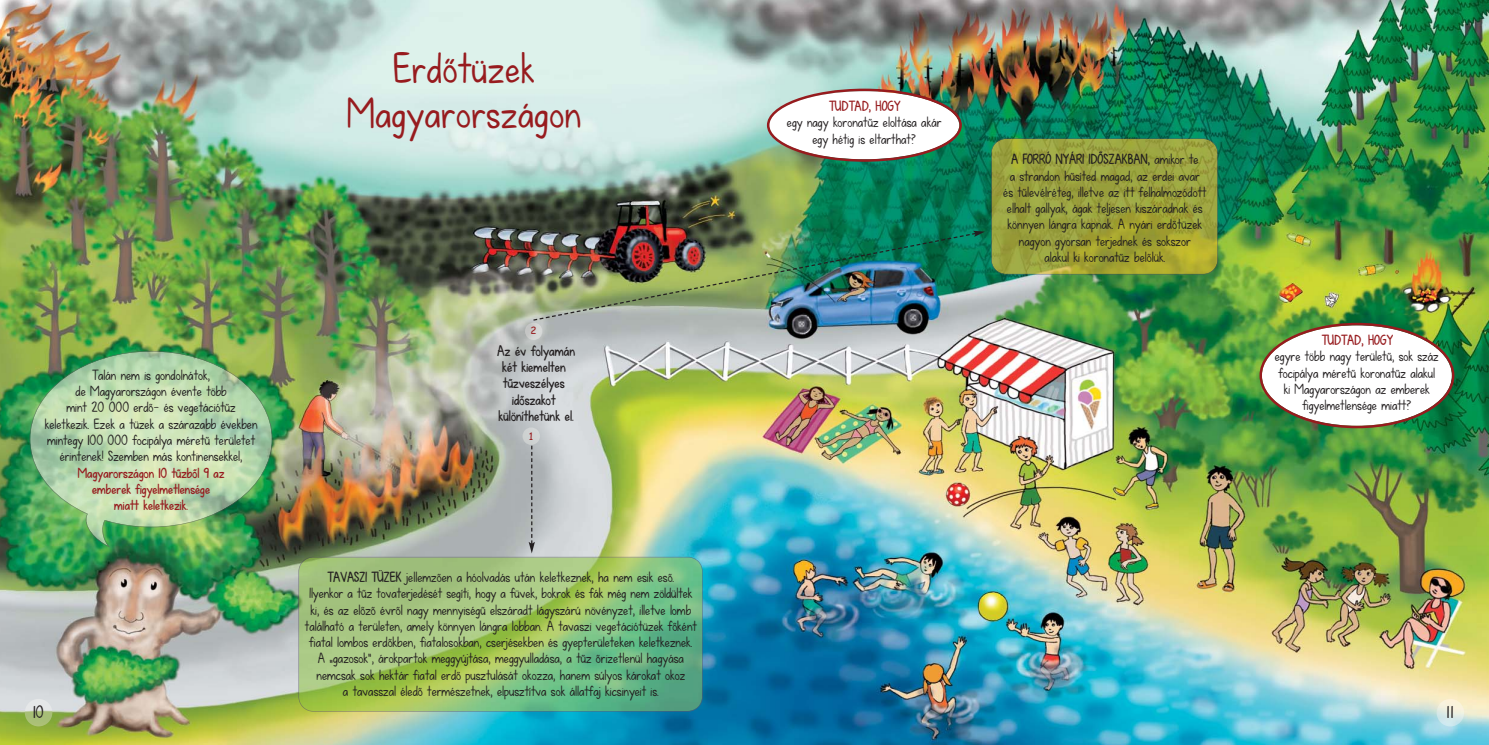
<style>
.page{position:relative;width:1489px;height:745px;background:#fff}
.page>*{position:absolute;margin:0;border:0;box-sizing:border-box;transform-origin:0 0}
.t1{font:42.5px/45px "KG Fall For You";letter-spacing:.015em;color:#971b1e;text-align:center}
.t2{font:17.5px "KG Fall For You";color:#231f20}
.t3{font:700 15px/16.2px "KG Fall For You";color:#231f20;text-align:center}
.t4{font:14.38px/16.2px "KG Fall For You";color:#231f20;text-align:center}
.t5{font:700 14.38px/16.2px "KG Fall For You";color:#971b1e;text-align:center}
.t6{font:10px "Comic Sans MS";color:#971b1e}
.s1{font-weight:700}
</style>
<div class="page">
<img style="left:0;top:0;width:1488px;height:744px">
<img style="left:1436px;top:698px;width:27px;height:28px">
<img style="left:25px;top:698px;width:27px;height:28px">
<img style="left:525px;top:322px;width:17px;height:18px">
<img style="left:30px;top:350px;width:242px;height:197px">
<img style="left:298px;top:556px;width:404px;height:155px">
<img style="left:990px;top:138px;width:227px;height:136px">
<svg style="left:1259px;top:322px;width:195px;height:106px"></svg>
<svg style="left:767px;top:89px;width:194px;height:73px"></svg>
<svg style="left:528px;top:445px;width:7px;height:108px"></svg>
<img style="left:532px;top:230px;width:452px;height:91px">
<img style="left:522px;top:427px;width:18px;height:17px">
<h1 class="t1" style="left:347px;top:51px;width:236px">Erdőtüzek<br>Magyarországon</h1>
<p class="t4" style="left:45px;top:368px;width:214px">Talán nem is gondolnátok,<br>de Magyarországon évente több<br>mint 20 000 erdő- és vegetációtűz keletkezik. Ezek a tüzek a szárazabb években mintegy 100 000 focipálya méretű területet érintenek! Szemben más kontinensekkel,</p>
<p class="t5" style="left:78px;top:465px;width:148px">Magyarországon 10 tűzből 9 az emberek figyelmetlensége<br>miatt keletkezik.</p>
<p class="t6" style="left:530px;top:325px;width:8px">2</p>
<p class="t3" style="left:497px;top:344px;width:79px">Az év folyamán két kiemelten tűzveszélyes időszakot különíthetünk el.</p>
<p class="t6" style="left:529px;top:430px;width:6px">1</p>
<p class="t4" style="left:305px;top:570px;width:393px"><span class="s1">TAVASZI TÜZEK</span> jellemzően a hóolvadás után keletkeznek, ha nem esik eső.<br>Ilyenkor a tűz tovaterjedését segíti, hogy a füvek, bokrok és fák még nem zöldültek ki, és az előző évről nagy mennyiségű elszáradt lágyszárú növényzet, illetve lomb található a területen, amely könnyen lángra lobban. A tavaszi vegetációtüzek főként fiatal lombos erdőkben, fiatalosokban, cserjésekben és gyepterületeken keletkeznek.<br>A „gazosok”, árokpartok meggyújtása, meggyulladása, a tűz őrizetlenül hagyása nemcsak sok hektár fiatal erdő pusztulását okozza, hanem súlyos károkat okoz<br>a tavasszal éledő természetnek, elpusztítva sok állatfaj kicsinyeit is.</p>
<p class="t5" style="left:829px;top:99px;width:73px">TUDTAD, HOGY</p>
<p class="t4" style="left:787px;top:116px;width:156px">egy nagy koronatűz eloltása akár egy hétig is eltarthat?</p>
<p class="t4" style="left:1003px;top:153px;width:205px"><span class="s1">A FORRÓ NYÁRI IDŐSZAKBAN,</span> amikor te<br>a strandon hűsíted magad, az erdei avar és tűlevélréteg, illetve az itt felhalmozódott elhalt gallyak, ágak teljesen kiszáradnak és könnyen lángra kapnak. A nyári erdőtüzek nagyon gyorsan terjednek és sokszor<br>alakul ki koronatűz belőlük.</p>
<p class="t5" style="left:1321px;top:333px;width:73px">TUDTAD, HOGY</p>
<p class="t4" style="left:1274px;top:349px;width:165px">egyre több nagy területű, sok száz focipálya méretű koronatűz alakul ki Magyarországon az emberek figyelmetlensége miatt?</p>
<p class="t2" style="left:33px;top:705px;width:12px">10</p>
<p class="t2" style="left:1447px;top:705px;width:8px">11</p>
</div>
